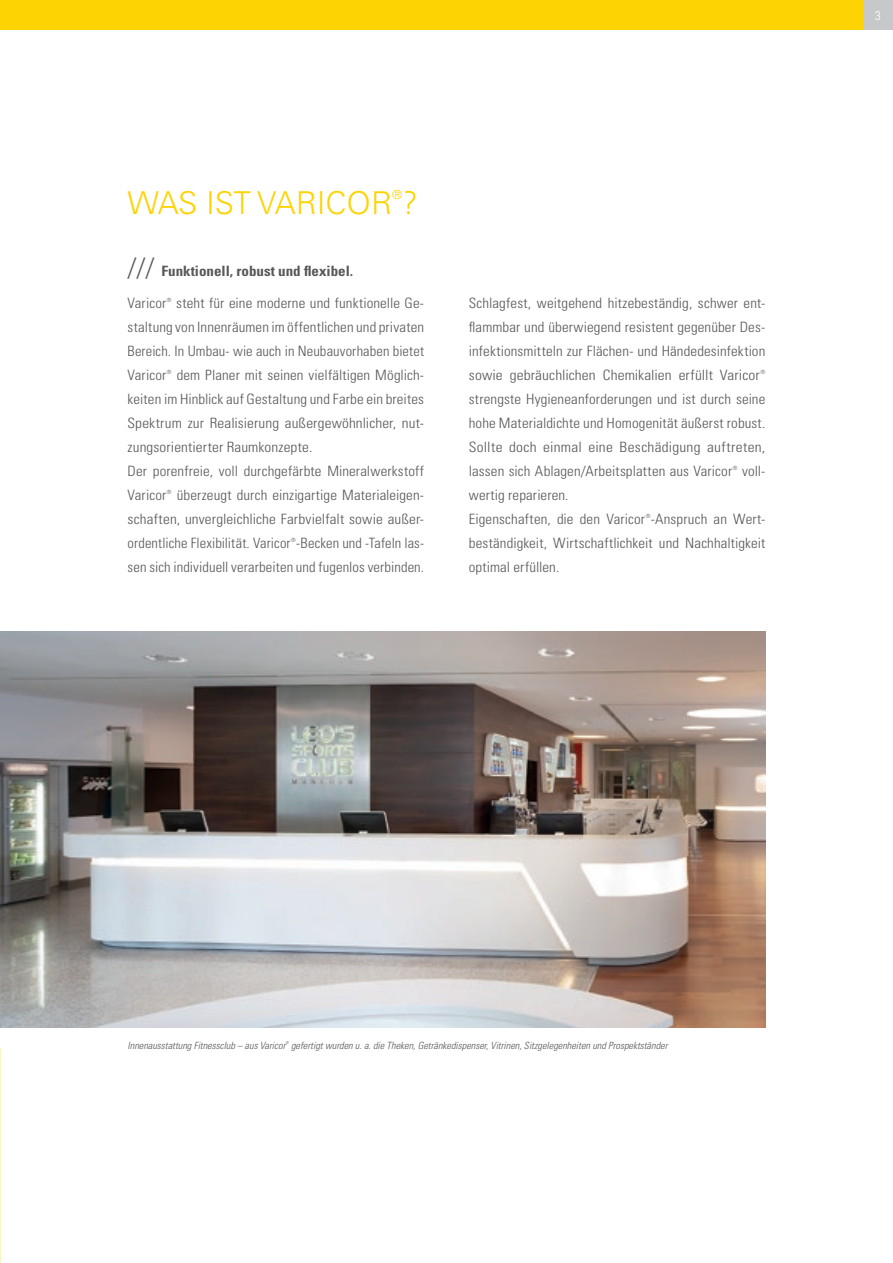
<style>
.page{position:relative;width:893px;height:1263px;background:#fff}
.page>*{position:absolute;margin:0;border:0;box-sizing:border-box;transform-origin:0 0}
.t1{font:300 31.5px "Univers LT Std";color:#fed304}
.t2{font:300 condensed 14.25px/24px "Univers LT Std";letter-spacing:.005em;color:#57585a;text-align:justify;scale:1.05 1}
.t3{font:300 condensed 14.25px "Univers LT Std";letter-spacing:.005em;color:#57585a}
.t4{font:700 condensed 14.25px "Univers LT Std";color:#57585a;scale:1.05 1}
.t5{font:300 12.6px "Univers LT Std";color:#fed304}
.t6{font:300 condensed 12.6px "Univers LT Std";color:#fff}
.t7{font:italic 300 condensed 10.05px "Univers LT Std";color:#57585a}
.t8{font:300 condensed 5.7px "Univers LT Std";color:#57585a;scale:1.05 1}
.t9{font:300 condensed 5.7px "Univers LT Std";color:#57585a}
.t10{font:300 condensed 5.7px "Univers LT Std";color:#57585a;scale:1.08 1}
.t11{font:italic 300 condensed 4.05px "Univers LT Std";color:#57585a}
.s1{font-weight:300;font-size:25.65px}
</style>
<div class="page">
<img style="left:0;top:631px;width:765px;height:397px">
<div style="left:0;top:0;width:893px;height:30px;background:#fed304"></div>
<div style="left:863px;top:0;width:30px;height:30px;background:#c7c8ca"></div>
<p class="t5" style="left:392px;top:187px;width:12px">®</p>
<h1 class="t1" style="left:128px;top:184px;width:292px">WAS IST VARICOR ?</h1>
<p class="t4" style="left:128px;top:262px;width:216px"><span class="s1">///</span> Funktionell, robust und flexibel.</p>
<p class="t2" style="left:128px;top:291px;width:38px">Varicor</p>
<p class="t8" style="left:167px;top:296px;width:6px">®</p>
<p class="t2" style="left:128px;top:291px;width:284px;text-indent:49px">steht für eine moderne und funktionelle Ge&shy;staltung von Innenräumen im öffentlichen und privaten Bereich. In Umbau- wie auch in Neubauvorhaben bietet Varicor</p>
<p class="t8" style="left:167px;top:368px;width:6px">®</p>
<p class="t2" style="left:128px;top:363px;width:284px;text-align:left;text-indent:49px">dem Planer mit seinen vielfältigen Möglich&shy;keiten im Hinblick auf Gestaltung und Farbe ein breites Spektrum zur Realisierung außergewöhnlicher, nut&shy;zungsorientierter Raumkonzepte.<br>Der porenfreie, voll durchgefärbte Mineralwerkstoff Varicor</p>
<p class="t8" style="left:167px;top:488px;width:6px">®</p>
<p class="t2" style="left:128px;top:483px;width:284px;text-indent:49px">überzeugt durch einzigartige Materialeigen&shy;schaften, unvergleichliche Farbvielfalt sowie außer&shy;ordentliche Flexibilität. Varicor -Becken und -Tafeln las-</p>
<p class="t9" style="left:291px;top:536px;width:6px">®</p>
<p class="t3" style="left:128px;top:559px;width:298px">sen sich individuell verarbeiten und fugenlos verbinden.</p>
<p class="t2" style="left:469px;top:291px;width:284px">Schlagfest, weitgehend hitzebeständig, schwer ent&shy;flammbar und überwiegend resistent gegenüber Des&shy;infektionsmitteln zur Flächen- und Händedesinfektion sowie gebräuchlichen Chemikalien erfüllt Varicor</p>
<p class="t10" style="left:760px;top:368px;width:6px">®</p>
<p class="t2" style="left:469px;top:387px;width:284px">strengste Hygieneanforderungen und ist durch seine hohe Materialdichte und Homogenität äußerst robust.<br>Sollte doch einmal eine Beschädigung auftreten, lassen sich Ablagen/Arbeitsplatten aus Varicor</p>
<p class="t8" style="left:733px;top:464px;width:6px">®</p>
<p class="t2" style="left:742px;top:459px;width:24px">voll-</p>
<p class="t2" style="left:469px;top:483px;width:284px">wertig reparieren.<br>Eigenschaften, die den Varicor -Anspruch an Wert-</p>
<p class="t8" style="left:646px;top:512px;width:6px">®</p>
<p class="t2" style="left:469px;top:531px;width:284px">beständigkeit, Wirtschaftlichkeit und Nachhaltigkeit optimal erfüllen.</p>
<p class="t6" style="left:875px;top:8px;width:7px">3</p>
<p class="t7" style="left:128px;top:1039px;width:159px">Innenausstattung Fitnessclub – aus Varicor</p>
<p class="t11" style="left:286px;top:1040px;width:5px">®</p>
<p class="t7" style="left:291px;top:1039px;width:378px">gefertigt wurden u. a. die Theken, Getränkedispenser, Vitrinen, Sitzgelegenheiten und Prospektständer</p>
</div>
